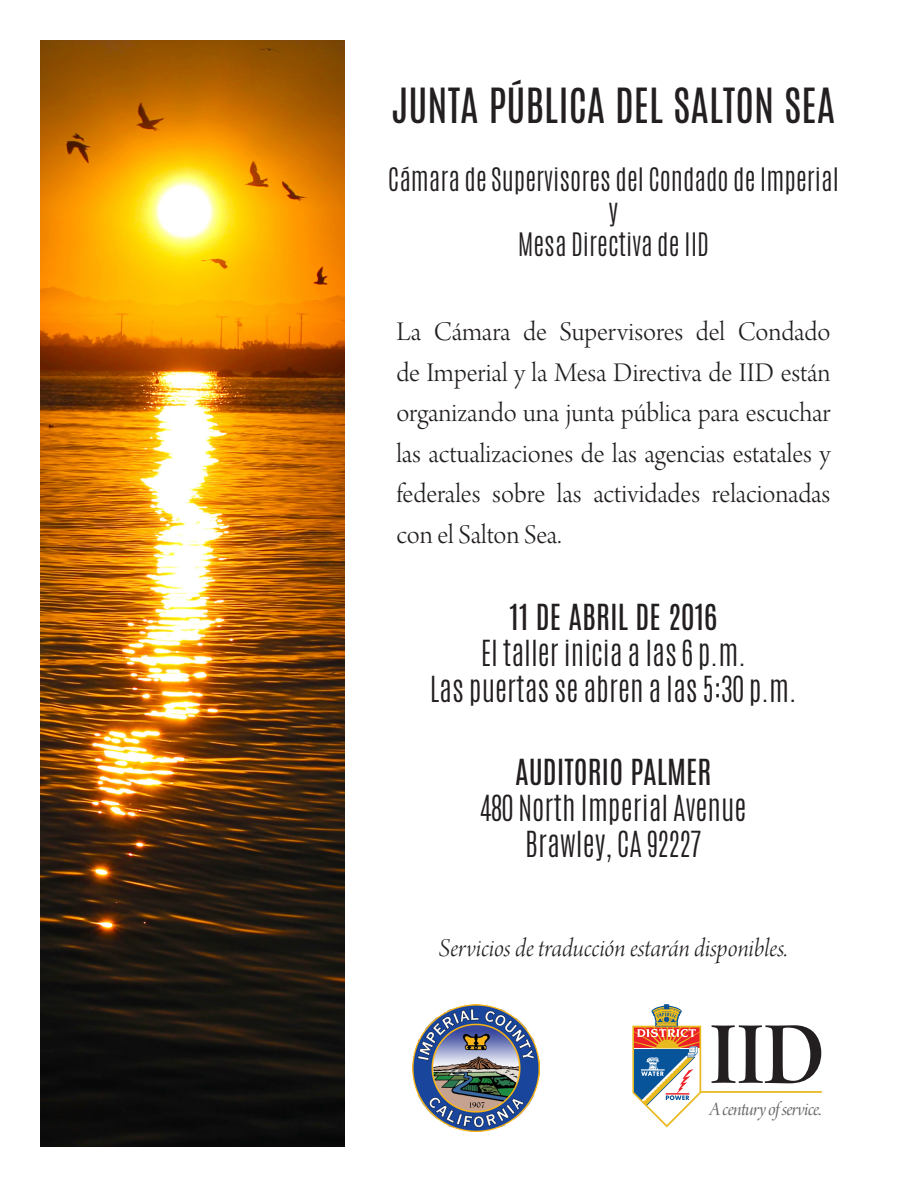
<style>
.page{position:relative;width:918px;height:1188px;background:#fff}
.page>*{position:absolute;margin:0;border:0;box-sizing:border-box;transform-origin:0 0}
.t1{font:94.5px "Arno Pro Smbd Display";color:#231f20;scale:.95 1}
.t2{font:40.5px "Antonio";color:#231f20}
.t3{font:300 30px "Antonio";color:#231f20}
.t4{font:30px "Antonio";color:#231f20}
.t5{font:28.5px/40.5px "Arno Pro Light Display";color:#231f20;text-align:justify}
.t6{font:300 27px "Antonio";color:#231f20}
.t7{font:27px "Arno Pro Light Italic Display";letter-spacing:-.005em;color:#231f20}
.t8{font:20.25px "Arno Pro Italic Display";letter-spacing:-.03em;color:#6c6d70}
</style>
<div class="page">
<img style="left:40px;top:40px;width:305px;height:1107px">
<svg style="left:632px;top:1004px;width:69px;height:123px"></svg>
<hr style="left:701px;top:1091px;width:121px;height:2px;background:#e8ba20">
<img style="left:413px;top:1004px;width:127px;height:128px">
<p class="t2" style="left:392px;top:76px;width:445px">JUNTA PÚBLICA DEL SALTON SEA</p>
<p class="t6" style="left:388px;top:160px;width:452px">Cámara de Supervisores del Condado de Imperial</p>
<p class="t6" style="left:609px;top:193px;width:11px">y</p>
<p class="t6" style="left:518px;top:225px;width:193px">Mesa Directiva de IID</p>
<p class="t5" style="left:396px;top:313px;width:436px">La Cámara de Supervisores del Condado de Imperial y la Mesa Directiva de IID están organizando una junta pública para escuchar las actualizaciones de las agencias estatales y federales sobre las actividades relacionadas con el Salton Sea.</p>
<p class="t4" style="left:510px;top:595px;width:209px">11 DE ABRIL DE 2016</p>
<p class="t3" style="left:481px;top:631px;width:267px">El taller inicia a las 6 p.m.</p>
<p class="t3" style="left:430px;top:667px;width:369px">Las puertas se abren a las 5:30 p.m.</p>
<p class="t4" style="left:515px;top:750px;width:198px">AUDITORIO PALMER</p>
<p class="t3" style="left:480px;top:787px;width:268px">480 North Imperial Avenue</p>
<p class="t3" style="left:525px;top:823px;width:178px">Brawley, CA 92227</p>
<p class="t7" style="left:439px;top:933px;width:350px">Servicios de traducción estarán disponibles.</p>
<p class="t1" style="left:709px;top:1003px;width:124px">IID</p>
<p class="t8" style="left:709px;top:1098px;width:114px">A century of service.</p>
</div>
